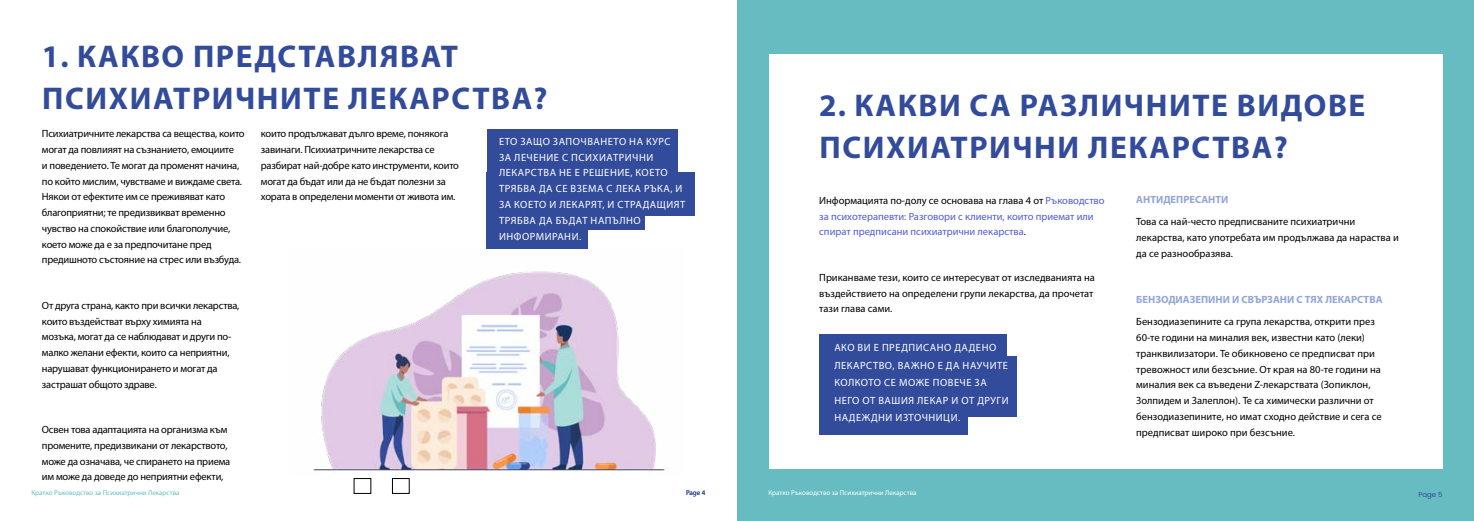
<style>
.page{position:relative;width:1474px;height:521px;background:#fff}
.page>*{position:absolute;margin:0;border:0;box-sizing:border-box;transform-origin:0 0}
.t1{font:700 31.5px/42.9px "Myriad Pro";letter-spacing:.05em;color:#324b9a}
.t2{font:10.5px/15.8px "Myriad Pro";letter-spacing:-.02em;color:#000}
.t3{font:10.5px/15.8px "Myriad Pro";color:#000}
.t4{font:10.5px/15.8px "Myriad Pro";letter-spacing:.05em;color:#fff}
.t5{font:10.5px/15.8px "Myriad Pro";color:#4f5cd7}
.t6{font:700 10.5px "Myriad Pro";color:#93a5d9}
.t7{font:7px "Myriad Pro";color:#66bcc0}
.t8{font:7px "Myriad Pro";color:#fff}
.t9{font:7px "Myriad Pro";color:#324b9a}
.t10{font:7px "Poppins";color:#314b9b}
.s1{color:#000}
</style>
<div class="page">
<div style="left:737px;top:0;width:736px;height:521px;background:#66bcc0"></div>
<div style="left:768px;top:55px;width:674px;height:414px;background:#fff"></div>
<div style="left:819px;top:356px;width:197px;height:61px;background:#324b9a"></div>
<div style="left:819px;top:408px;width:149px;height:26px;background:#324b9a"></div>
<div style="left:354px;top:478px;width:17px;height:16px;border:1px solid #000"></div>
<div style="left:392px;top:478px;width:17px;height:16px;border:1px solid #000"></div>
<div style="left:486px;top:172px;width:209px;height:44px;background:#324b9a"></div>
<div style="left:486px;top:222px;width:102px;height:26px;background:#324b9a"></div>
<div style="left:486px;top:150px;width:191px;height:25px;background:#324b9a"></div>
<div style="left:486px;top:203px;width:159px;height:26px;background:#324b9a"></div>
<div style="left:486px;top:129px;width:191px;height:27px;background:#324b9a"></div>
<div style="left:819px;top:335px;width:188px;height:26px;background:#324b9a"></div>
<img style="left:313px;top:271px;width:352px;height:200px">
<h1 class="t1" style="left:42px;top:33px;width:507px">1. КАКВО ПРЕДСТАВЛЯВАТ<br>ПСИХИАТРИЧНИТЕ ЛЕКАРСТВА?</h1>
<p class="t2" style="left:261px;top:126px;width:200px">които продължават дълго време, понякога завинаги. Психиатричните лекарства се разбират най-добре като инструменти, които могат да бъдат или да не бъдат полезни за хората в определени моменти от живота им.</p>
<p class="t2" style="left:42px;top:126px;width:204px">Психиатричните лекарства са вещества, които могат да повлияят на съзнанието, емоциите<br>и поведението. Те могат да променят начина, по който мислим, чувстваме и виждаме света.<br>Някои от ефектите им се преживяват като благоприятни; те предизвикват временно чувство на спокойствие или благополучие, което може да е за предпочитане пред предишното състояние на стрес или възбуда.</p>
<p class="t2" style="left:42px;top:297px;width:199px">От друга страна, както при всички лекарства, които въздействат върху химията на<br>мозъка, могат да се наблюдават и други по&shy;малко желани ефекти, които са неприятни, нарушават функционирането и могат да застрашат общото здраве.</p>
<p class="t2" style="left:42px;top:421px;width:190px">Освен това адаптацията на организма към промените, предизвикани от лекарството, може да означава, че спирането на приема им може да доведе до неприятни ефекти,</p>
<p class="t4" style="left:499px;top:133px;width:188px">ЕТО ЗАЩО ЗАПОЧВАНЕТО НА КУРС<br>ЗА ЛЕЧЕНИЕ С ПСИХИАТРИЧНИ<br>ЛЕКАРСТВА НЕ Е РЕШЕНИЕ, КОЕТО<br>ТРЯБВА ДА СЕ ВЗЕМА С ЛЕКА РЪКА, И<br>ЗА КОЕТО И ЛЕКАРЯТ, И СТРАДАЩИЯТ<br>ТРЯБВА ДА БЪДАТ НАПЪЛНО<br>ИНФОРМИРАНИ.</p>
<h1 class="t1" style="left:819px;top:82px;width:547px">2. КАКВИ СА РАЗЛИЧНИТЕ ВИДОВЕ<br>ПСИХИАТРИЧНИ ЛЕКАРСТВА?</h1>
<p class="t5" style="left:819px;top:192px;width:287px"><span class="s1">Информацията по-долу се основава на глава 4 от</span> Ръководство за психотерапевти: Разговори с клиенти, които приемат или спират предписани психиатрични лекарства<span class="s1">.</span></p>
<p class="t3" style="left:819px;top:269px;width:277px">Приканваме тези, които се интересуват от изследванията на въздействието на определени групи лекарства, да прочетат тази глава сами.</p>
<p class="t4" style="left:834px;top:339px;width:176px;line-height:17.5px">АКО ВИ Е ПРЕДПИСАНО ДАДЕНО<br>ЛЕКАРСТВО, ВАЖНО Е ДА НАУЧИТЕ<br>КОЛКОТО СЕ МОЖЕ ПОВЕЧЕ ЗА<br>НЕГО ОТ ВАШИЯ ЛЕКАР И ОТ ДРУГИ<br>НАДЕЖДНИ ИЗТОЧНИЦИ.</p>
<p class="t6" style="left:1136px;top:192px;width:94px">АНТИДЕПРЕСАНТИ</p>
<p class="t3" style="left:1136px;top:214px;width:264px">Това са най-често предписваните психиатрични лекарства, като употребата им продължава да нараства и да се разнообразява.</p>
<p class="t6" style="left:1136px;top:292px;width:248px">БЕНЗОДИАЗЕПИНИ И СВЪРЗАНИ С ТЯХ ЛЕКАРСТВА</p>
<p class="t3" style="left:1136px;top:314px;width:247px">Бензодиазепините са група лекарства, открити през 60-те години на миналия век, известни като (леки) транквилизатори. Те обикновено се предписват при тревожност или безсъние. От края на 80-те години на миналия век са въведени Z-лекарствата (Зопиклон, Золпидем и Залеплон). Те са химически различни от бензодиазепините, но имат сходно действие и сега се предписват широко при безсъние.</p>
<p class="t7" style="left:32px;top:488px;width:150px">Кратко Ръководство за Психиатрични Лекарства</p>
<p class="t9" style="left:686px;top:488px;width:21px">Page 4</p>
<p class="t10" style="left:1418px;top:491px;width:26px">Page 5</p>
<p class="t8" style="left:768px;top:488px;width:150px">Кратко Ръководство за Психиатрични Лекарства</p>
</div>
